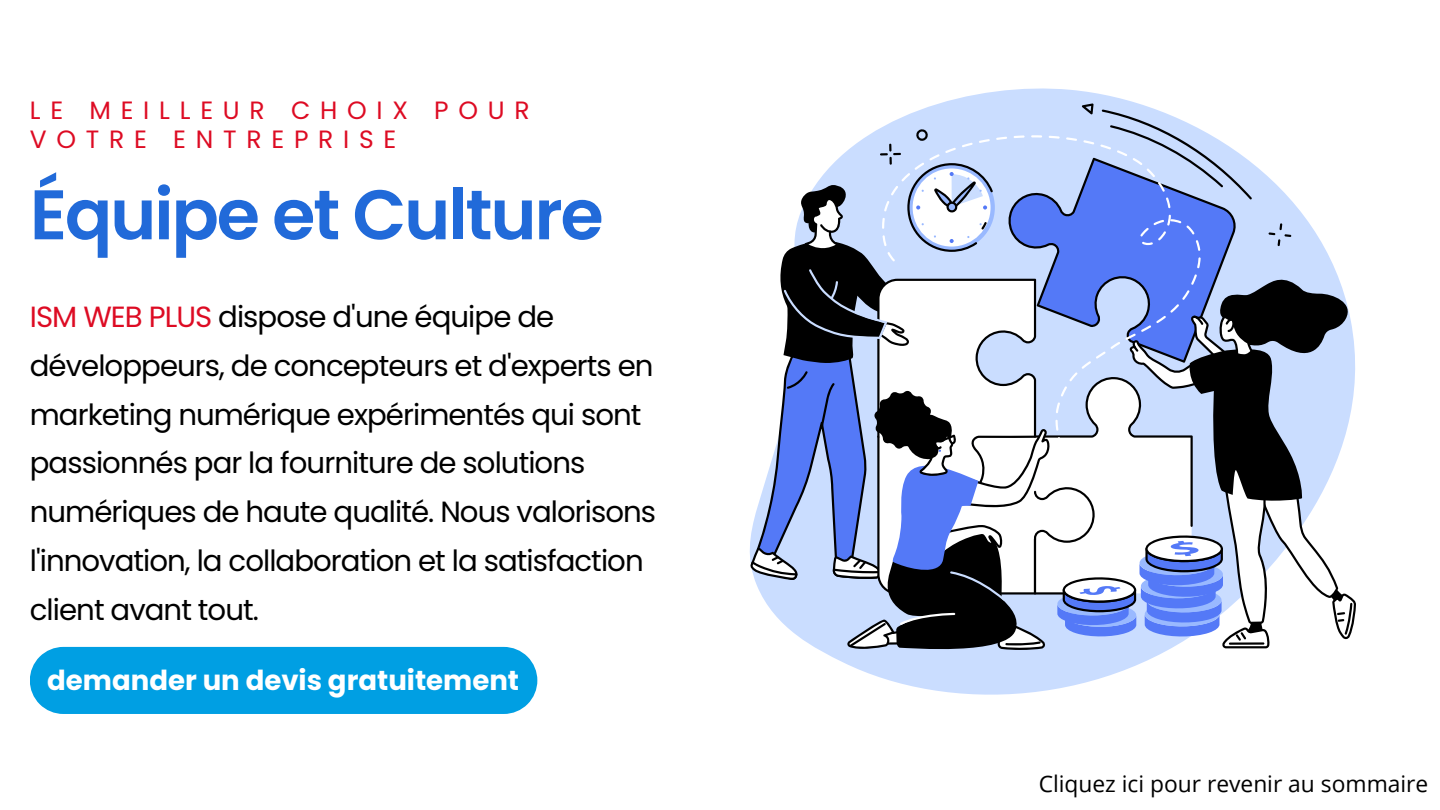
<style>
.page{position:relative;width:1440px;height:810px;background:#fff}
.page>*{position:absolute;margin:0;border:0;box-sizing:border-box;transform-origin:0 0}
.t1{font:600 70.1px "Poppins";letter-spacing:-.03em;color:#216ad9}
.t2{font:29.2px/48.8px "Poppins";letter-spacing:-.03em;color:#000}
.t3{font:700 27.6px "Poppins";color:#fff}
.t4{font:25px/29.1px "Poppins";letter-spacing:.39em;color:#dd0b23}
.t5{font:22.8px "Open Sans";color:#000}
.s1{color:#dd0b23}
</style>
<div class="page">
<svg style="left:749px;top:88px;width:407px;height:607px"></svg>
<svg style="left:750px;top:103px;width:606px;height:553px"></svg>
<div style="left:30px;top:647px;width:507px;height:67px;background:#009fe3"></div>
<p class="t4" style="left:30px;top:95px;width:501px">LE MEILLEUR CHOIX POUR<br>VOTRE ENTREPRISE</p>
<h1 class="t1" style="left:30px;top:166px;width:575px">Équipe et Culture</h1>
<p class="t2" style="left:30px;top:292px;width:628px"><span class="s1">ISM WEB PLUS</span> dispose d'une équipe de développeurs, de concepteurs et d'experts en marketing numérique expérimentés qui sont passionnés par la fourniture de solutions numériques de haute qualité. Nous valorisons l'innovation, la collaboration et la satisfaction client avant tout.</p>
<p class="t3" style="left:47px;top:661px;width:473px">demander un devis gratuitement</p>
<p class="t5" style="left:1039px;top:768px;width:391px">Cliquez ici pour revenir au sommaire</p>
</div>
